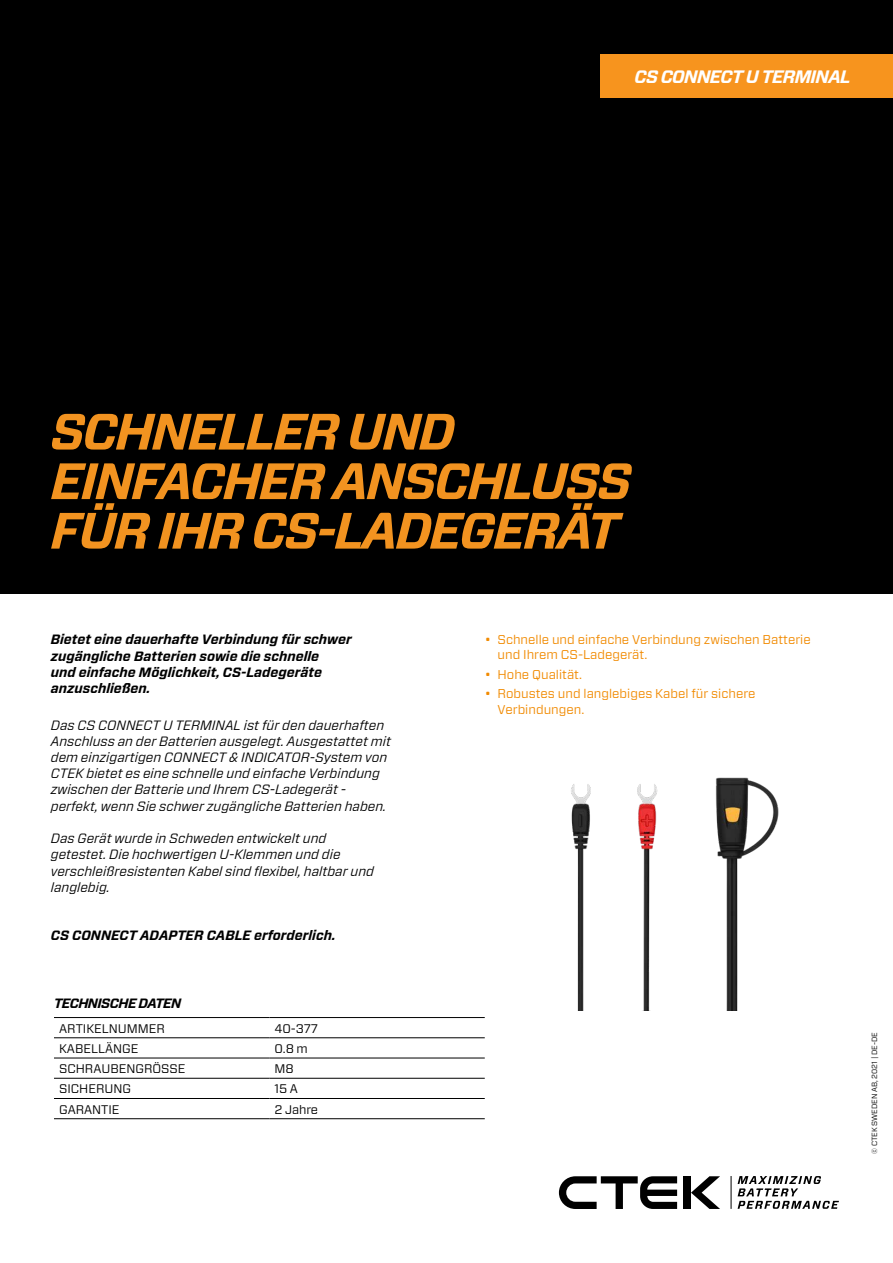
<style>
.page{position:relative;width:893px;height:1263px;background:#fff}
.page>*{position:absolute;margin:0;border:0;box-sizing:border-box;transform-origin:0 0}
.t1{font:italic 700 51px/49.5px "Forza";letter-spacing:-.04em;color:#f29320}
.t2{font:italic 700 18px "Forza";letter-spacing:-.04em;color:#fff}
.t3{font:italic 13.5px/16.2px "Forza";color:#000}
.t4{font:italic 700 13.5px/16.2px "Forza";color:#000}
.t5{font:italic 700 13.5px "Forza";letter-spacing:-.04em;color:#000}
.t6{font:12.75px/15.3px "Forza";color:#f18a00}
.t7{font:12.45px "Forza";color:#000}
.t8{font:7.5px "Forza";color:#000}
</style>
<div class="page">
<div style="left:684px;top:1176px;width:7px;height:33px;background:#000"></div>
<svg style="left:691px;top:1176px;width:29px;height:33px"></svg>
<svg style="left:559px;top:1176px;width:118px;height:33px"></svg>
<svg style="left:738px;top:1176px;width:101px;height:33px"></svg>
<hr style="left:731px;top:1176px;width:1px;height:33px;background:#000">
<div style="left:0;top:0;width:893px;height:593px;background:#000"></div>
<img style="left:571px;top:777px;width:208px;height:233px">
<div style="left:600px;top:54px;width:293px;height:43px;background:#f7941e"></div>
<hr style="left:54px;top:1017px;width:215px;height:1px;background:#000">
<hr style="left:269px;top:1017px;width:216px;height:1px;background:#000">
<hr style="left:54px;top:1037px;width:215px;height:1px;background:#000">
<hr style="left:269px;top:1037px;width:216px;height:1px;background:#000">
<hr style="left:54px;top:1058px;width:215px;height:1px;background:#000">
<hr style="left:269px;top:1058px;width:216px;height:1px;background:#000">
<hr style="left:54px;top:1078px;width:215px;height:1px;background:#000">
<hr style="left:269px;top:1078px;width:216px;height:1px;background:#000">
<hr style="left:54px;top:1098px;width:215px;height:1px;background:#000">
<hr style="left:269px;top:1098px;width:216px;height:1px;background:#000">
<hr style="left:54px;top:1118px;width:215px;height:1px;background:#000">
<hr style="left:269px;top:1118px;width:216px;height:1px;background:#000">
<h2 class="t2" style="left:634px;top:64px;width:218px">CS CONNECT U TERMINAL</h2>
<h1 class="t1" style="left:51px;top:407px;width:582px">SCHNELLER UND<br>EINFACHER ANSCHLUSS<br>FÜR IHR CS-LADEGERÄT</h1>
<p class="t4" style="left:51px;top:632px;width:302px">Bietet eine dauerhafte Verbindung für schwer zugängliche Batterien sowie die schnelle<br>und einfache Möglichkeit, CS-Ladegeräte anzuschließen.</p>
<p class="t3" style="left:51px;top:717px;width:342px">Das CS CONNECT U TERMINAL ist für den dauerhaften Anschluss an der Batterien ausgelegt. Ausgestattet mit dem einzigartigen CONNECT &amp; INDICATOR-System von CTEK bietet es eine schnelle und einfache Verbindung zwischen der Batterie und Ihrem CS-Ladegerät - perfekt, wenn Sie schwer zugängliche Batterien haben.</p>
<p class="t3" style="left:51px;top:830px;width:325px">Das Gerät wurde in Schweden entwickelt und getestet. Die hochwertigen U-Klemmen und die verschleißresistenten Kabel sind flexibel, haltbar und langlebig.</p>
<p class="t4" style="left:51px;top:927px;width:286px">CS CONNECT ADAPTER CABLE erforderlich.</p>
<p class="t5" style="left:54px;top:994px;width:129px">TECHNISCHE DATEN</p>
<p class="t7" style="left:59px;top:1020px;width:107px">ARTIKELNUMMER</p>
<p class="t7" style="left:274px;top:1020px;width:45px">40-377</p>
<p class="t7" style="left:59px;top:1040px;width:81px">KABELLÄNGE</p>
<p class="t7" style="left:274px;top:1040px;width:35px">0.8 m</p>
<p class="t7" style="left:59px;top:1060px;width:128px">SCHRAUBENGRÖSSE</p>
<p class="t7" style="left:274px;top:1060px;width:21px">M8</p>
<p class="t7" style="left:59px;top:1080px;width:73px">SICHERUNG</p>
<p class="t7" style="left:274px;top:1080px;width:25px">15 A</p>
<p class="t7" style="left:59px;top:1101px;width:62px">GARANTIE</p>
<p class="t7" style="left:274px;top:1101px;width:45px">2 Jahre</p>
<p class="t6" style="left:497px;top:631px;width:315px;text-indent:-13px">• Schnelle und einfache Verbindung zwischen Batterie und Ihrem CS-Ladegerät.</p>
<p class="t6" style="left:485px;top:666px;width:99px">• Hohe Qualität.</p>
<p class="t6" style="left:497px;top:686px;width:260px;text-indent:-13px">• Robustes und langlebiges Kabel für sichere<br>Verbindungen.</p>
<p class="t8" style="left:870px;top:1153px;width:122px;rotate:-90deg">© CTEK SWEDEN AB, 2021 | DE-DE</p>
</div>
